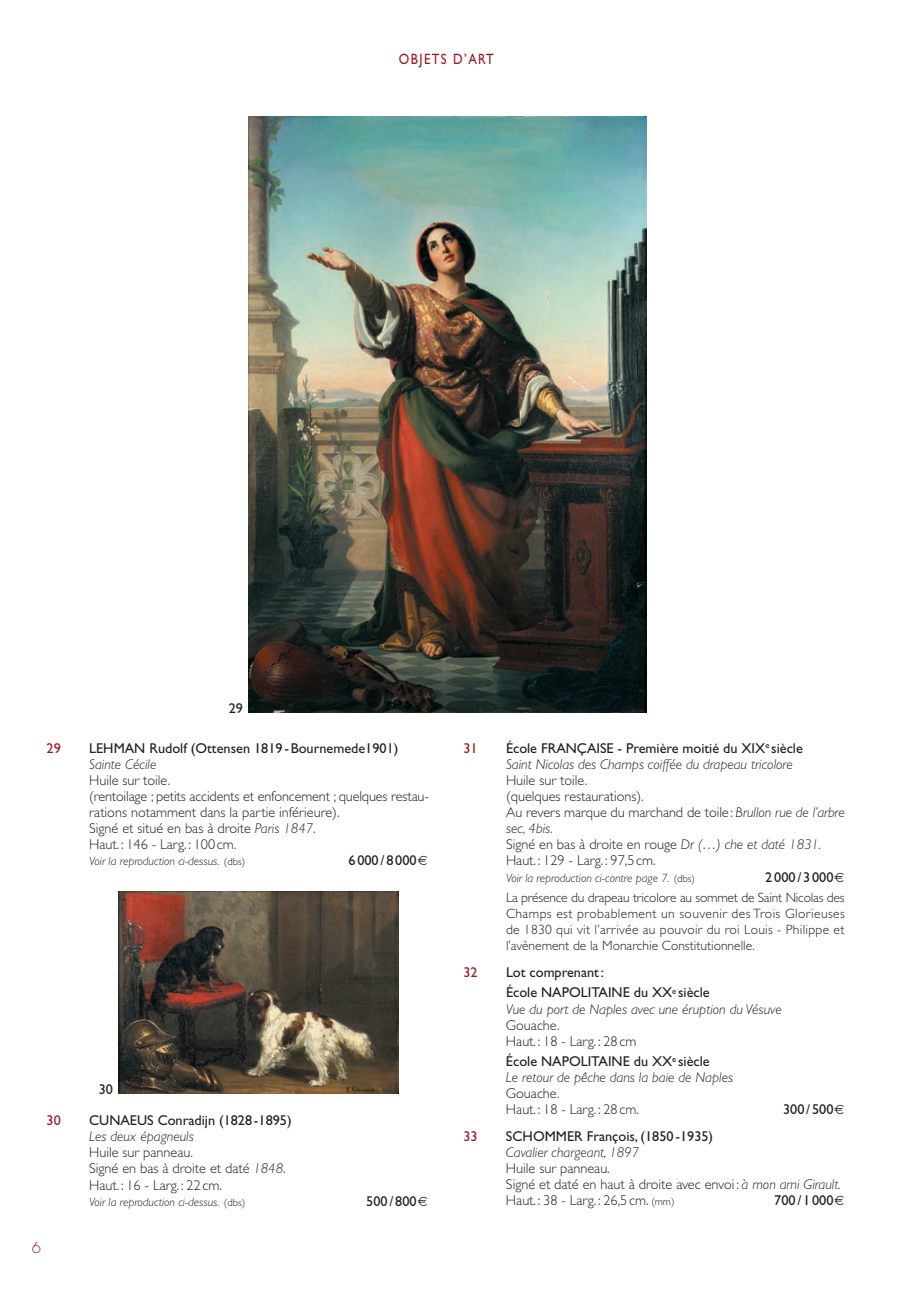
<style>
.page{position:relative;width:906px;height:1293px;background:#fff}
.page>*{position:absolute;margin:0;border:0;box-sizing:border-box;transform-origin:0 0}
.t1{font:15px "Gill Sans";letter-spacing:.11em;color:#9e1825;scale:.85 1}
.t2{font:300 15px "Futura";color:#9e1825}
.t3{font:300 14.25px/16px "Gill Sans";color:#231f20}
.t4{font:italic 300 14.25px/16px "Gill Sans";color:#231f20}
.t5{font:14.25px/20.2px "Gill Sans";color:#231f20}
.t6{font:14.25px "Gill Sans";color:#9e1825}
.t7{font:300 13.5px/16px "Gill Sans";color:#231f20;text-align:justify}
.t8{font:italic 300 12px "Gill Sans";color:#231f20}
.s1{font-style:italic}
.s2{font-style:normal;font-size:10.5px}
.s3{font-weight:400;font-style:normal}
.s4{font-size:10.5px}
</style>
<div class="page">
<img style="left:119px;top:891px;width:279px;height:202px">
<img style="left:248px;top:117px;width:399px;height:595px">
<p class="t1" style="left:399px;top:54px;width:113px">OBJETS D’ART</p>
<p class="t5" style="left:229px;top:699px;width:16px">29</p>
<p class="t6" style="left:47px;top:743px;width:16px">29</p>
<p class="t5" style="left:89px;top:739px;width:311px">LEHMAN Rudolf (Ottensen 1819-Bournemede1901)</p>
<p class="t4" style="left:89px;top:757px;width:69px">Sainte Cécile</p>
<p class="t3" style="left:89px;top:774px;width:341px">Huile sur toile.<br>(rentoilage ; petits accidents et enfoncement ; quelques restau - rations notamment dans la partie inférieure).<br>Signé et situé en bas à droite <span class="s1">Paris 1847</span>.<br>Haut. : 146 - Larg. : 100cm.</p>
<p class="t8" style="left:89px;top:857px;width:158px">Voir la reproduction ci-dessus. <span class="s2">(dbs)</span></p>
<p class="t5" style="left:348px;top:852px;width:70px">6 000 / 8 000</p>
<p class="t5" style="left:99px;top:1080px;width:16px">30</p>
<p class="t6" style="left:47px;top:1115px;width:16px">30</p>
<p class="t5" style="left:89px;top:1111px;width:204px">CUNAEUS Conradijn (1828-1895)</p>
<p class="t4" style="left:89px;top:1129px;width:106px">Les deux épagneuls</p>
<p class="t3" style="left:89px;top:1146px;width:198px">Huile sur panneau.<br>Signé en bas à droite et daté <span class="s1">1848</span>.<br>Haut. : 16 - Larg. : 22 cm.</p>
<p class="t8" style="left:89px;top:1197px;width:158px">Voir la reproduction ci-dessus. <span class="s2">(dbs)</span></p>
<p class="t5" style="left:366px;top:1192px;width:52px">500 / 800</p>
<p class="t2" style="left:32px;top:1240px;width:11px">6</p>
<p class="t6" style="left:463px;top:743px;width:16px">31</p>
<p class="t4" style="left:506px;top:741px;width:298px"><span class="s3">École FRANÇAISE - Première moitié du XIX</span><sup>e</sup> <span class="s3">siècle<br></span>Saint Nicolas des Champs coiffée du drapeau tricolore</p>
<p class="t3" style="left:506px;top:774px;width:340px">Huile sur toile.<br>(quelques restaurations).<br>Au revers marque du marchand de toile : <span class="s1">Brullon rue de l’arbre sec, 4bis.<br></span>Signé en bas à droite en rouge <span class="s1">Dr (…) che et daté 1831.<br></span>Haut. : 129 - Larg. : 97,5 cm.</p>
<p class="t8" style="left:506px;top:873px;width:191px">Voir la reproduction ci-contre page 7. <span class="s2">(dbs)</span></p>
<p class="t5" style="left:765px;top:868px;width:70px">2 000 / 3 000</p>
<p class="t7" style="left:506px;top:890px;width:340px">La présence du drapeau tricolore au sommet de Saint Nicolas des Champs est probablement un souvenir des Trois Glorieuses de 1830 qui vit l’arrivée au pouvoir du roi Louis - Philippe et l’avènement de la Monarchie Constitutionnelle.</p>
<p class="t6" style="left:463px;top:967px;width:16px">32</p>
<p class="t5" style="left:506px;top:963px;width:205px">Lot comprenant :<br>École NAPOLITAINE du XX<sup>e</sup> siècle</p>
<p class="t4" style="left:506px;top:1002px;width:277px">Vue du port de Naples avec une éruption du Vésuve</p>
<p class="t3" style="left:506px;top:1018px;width:132px">Gouache.<br>Haut. : 18 - Larg. : 28 cm</p>
<p class="t4" style="left:506px;top:1054px;width:229px"><span class="s3">École NAPOLITAINE du XX</span><sup>e</sup> <span class="s3">siècle<br></span>Le retour de pêche dans la baie de Naples</p>
<p class="t3" style="left:506px;top:1086px;width:134px">Gouache.<br>Haut. : 18 - Larg. : 28 cm.</p>
<p class="t5" style="left:783px;top:1100px;width:52px">300 / 500</p>
<p class="t6" style="left:463px;top:1131px;width:16px">33</p>
<p class="t5" style="left:506px;top:1127px;width:209px">SCHOMMER François, (1850-1935)</p>
<p class="t4" style="left:506px;top:1145px;width:135px">Cavalier chargeant, 1897</p>
<p class="t3" style="left:506px;top:1161px;width:336px">Huile sur panneau.<br>Signé et daté en haut à droite avec envoi : <span class="s1">à mon ami Girault.<br></span>Haut.: 38 - Larg.: 26,5 cm. <span class="s4">(mm)</span></p>
<p class="t5" style="left:774px;top:1192px;width:61px">700 / 1 000</p>
</div>
